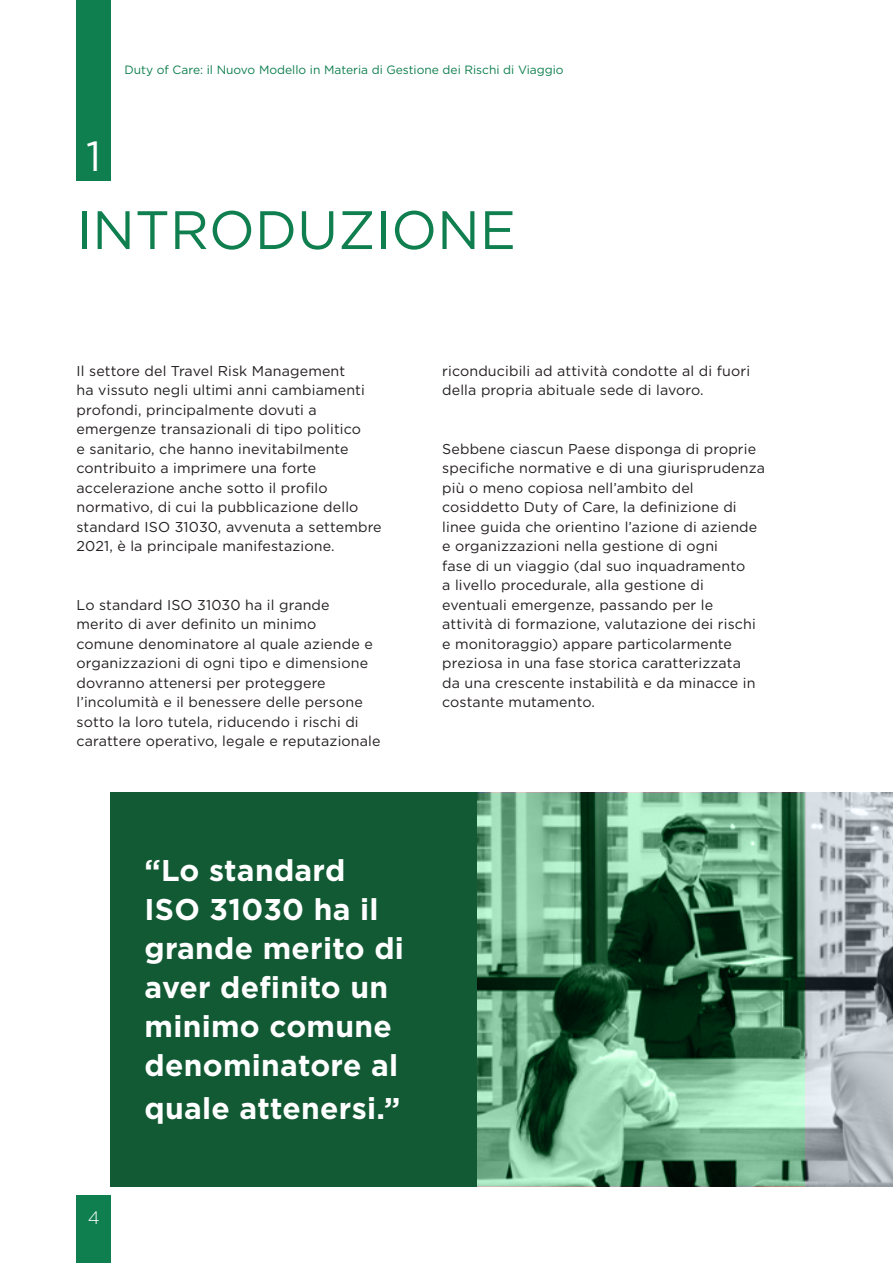
<style>
.page{position:relative;width:893px;height:1263px;background:#fff}
.page>*{position:absolute;margin:0;border:0;box-sizing:border-box;transform-origin:0 0}
.Headings_-_40pt{font:54px "Gotham";color:#0f7f4f}
.Headings_-_40pt-2{font:42px "Gotham";color:#fff}
.Body_-_9_5pt{font:700 30px/39px "Gotham";letter-spacing:.01em;color:#fff}
.t1{font:300 18px "Gotham";color:#fff}
.Intro_paragraph_-_16{font:14.25px/19.5px "Gotham";letter-spacing:.01em;color:#231f20}
.Body_-_9_5pt-2{font:14.25px/19.5px "Gotham";letter-spacing:.01em;color:#231f20}
.t2{font:12px "Gotham";color:#0f7f4f}
</style>
<div class="page">
<div style="left:77px;top:1195px;width:34px;height:68px;background:#0f7f4f"></div>
<div style="left:77px;top:0;width:34px;height:181px;background:#0f7f4f"></div>
<svg style="left:477px;top:793px;width:328px;height:392px;background:#5d9472"></svg>
<svg style="left:805px;top:792px;width:88px;height:394px;background:#adb4b9"></svg>
<div style="left:111px;top:792px;width:366px;height:394px;background:#125a34"></div>
<p class="Headings_-_40pt-2" style="left:86px;top:129px;width:17px">1</p>
<p class="t2" style="left:123px;top:62px;width:154px">Chief Health Officer 2030</p>
<p class="t2" style="left:125px;top:62px;width:441px">Duty of Care: il Nuovo Modello in Materia di Gestione dei Rischi di Viaggio</p>
<p class="Headings_-_40pt" style="left:77px;top:195px;width:441px">INTRODUZIONE</p>
<p class="Intro_paragraph_-_16" style="left:77px;top:361px;width:307px">Il settore del Travel Risk Management<br>ha vissuto negli ultimi anni cambiamenti profondi, principalmente dovuti a emergenze transazionali di tipo politico<br>e sanitario, che hanno inevitabilmente contribuito a imprimere una forte accelerazione anche sotto il profilo normativo, di cui la pubblicazione dello standard ISO 31030, avvenuta a settembre 2021, è la principale manifestazione.</p>
<p class="Intro_paragraph_-_16" style="left:77px;top:595px;width:305px">Lo standard ISO 31030 ha il grande<br>merito di aver definito un minimo<br>comune denominatore al quale aziende e organizzazioni di ogni tipo e dimensione dovranno attenersi per proteggere l’incolumità e il benessere delle persone sotto la loro tutela, riducendo i rischi di carattere operativo, legale e reputazionale</p>
<p class="Intro_paragraph_-_16" style="left:442px;top:361px;width:309px">riconducibili ad attività condotte al di fuori della propria abituale sede di lavoro.</p>
<p class="Body_-_9_5pt-2" style="left:442px;top:439px;width:324px">Sebbene ciascun Paese disponga di proprie specifiche normative e di una giurisprudenza più o meno copiosa nell’ambito del cosiddetto Duty of Care, la definizione di linee guida che orientino l’azione di aziende e organizzazioni nella gestione di ogni<br>fase di un viaggio (dal suo inquadramento<br>a livello procedurale, alla gestione di eventuali emergenze, passando per le attività di formazione, valutazione dei rischi e monitoraggio) appare particolarmente preziosa in una fase storica caratterizzata<br>da una crescente instabilità e da minacce in costante mutamento.</p>
<p class="t1" style="left:88px;top:1208px;width:13px">4</p>
<p class="Body_-_9_5pt" style="left:145px;top:850px;width:261px">“Lo standard<br>ISO 31030 ha il grande merito di aver definito un minimo comune denominatore al</p>
<p class="Body_-_9_5pt" style="left:145px;top:1089px;width:257px">quale attenersi.”</p>
</div>
